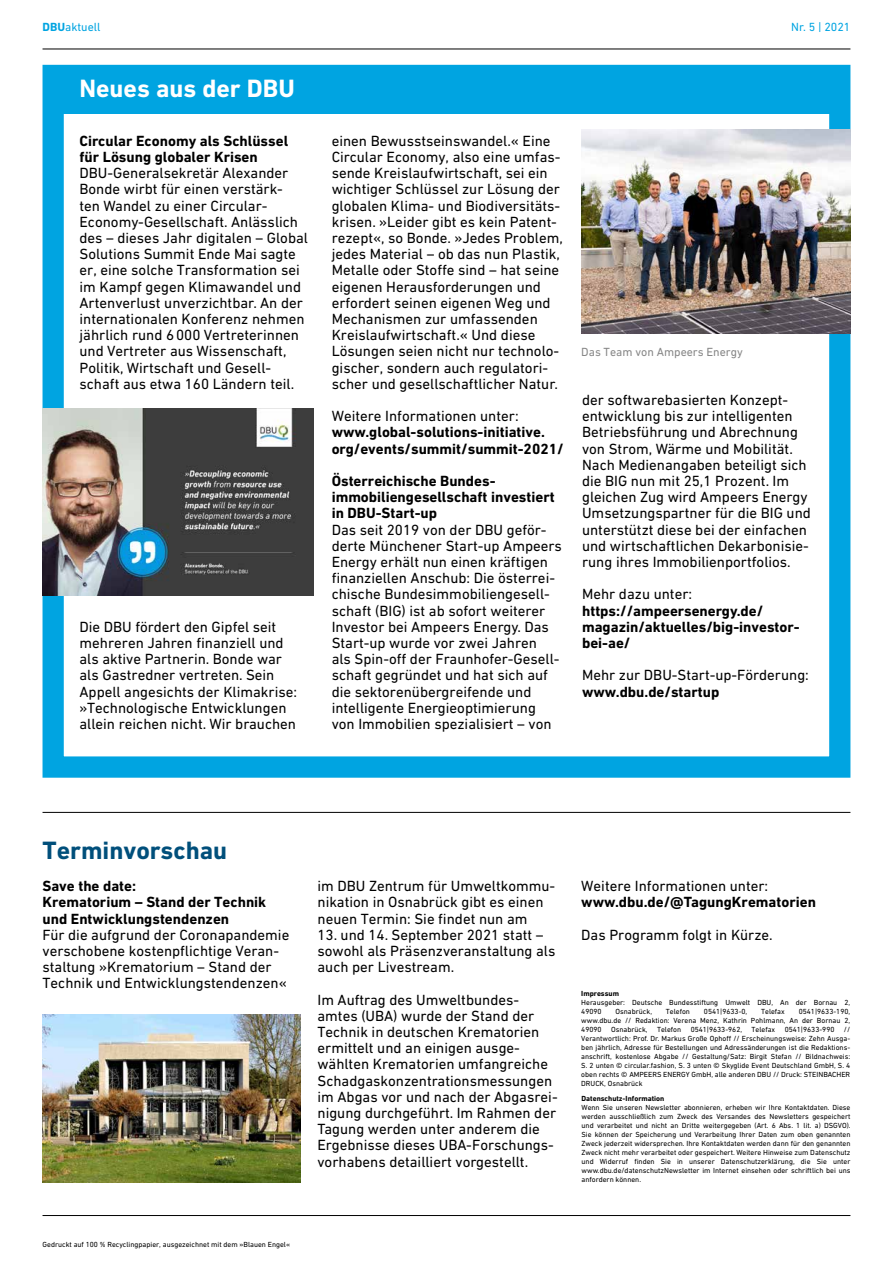
<style>
.page{position:relative;width:893px;height:1263px;background:#fff}
.page>*{position:absolute;margin:0;border:0;box-sizing:border-box;transform-origin:0 0}
.Überschrift_17pt_wei{font:700 25.5px "DIN Next W1 G";color:#fff}
.Überschrift_17pt_bla{font:700 25.5px "DIN Next W1 G";color:#004f7b}
.Text_10pt_schwarz{font:15px/16.2px "DIN Next W1 G";color:#000}
.Überschrift_10pt_sch{font:700 15px/16.2px "DIN Next W1 G";color:#000}
.Weblink_10pt_schwarz{font:700 15px/16.2px "DIN Next W1 G";color:#000}
.t1{font:12px "DIN Next W1 G";color:#878787}
.t2{font:12px "DIN Next W1 G";color:#00a4e1}
.Impressum{font:7.5px/9px "DIN Next W1 G";color:#000}
.Impressum-2{font:700 7.5px "DIN Next W1 G";color:#000}
.s1{font-weight:700}
</style>
<div class="page">
<hr style="left:43px;top:812px;width:807px;height:1px;background:#000">
<div style="left:51px;top:81px;width:786px;height:32px;background:#00a4e1"></div>
<div style="left:43px;top:65px;width:807px;height:713px;border:21px solid #00a4e1"></div>
<hr style="left:43px;top:49px;width:807px;height:1px;background:#000">
<hr style="left:43px;top:1215px;width:807px;height:1px;background:#000">
<img style="left:43px;top:408px;width:270px;height:188px">
<img style="left:581px;top:130px;width:269px;height:204px">
<img style="left:43px;top:1014px;width:257px;height:168px">
<p class="t2" style="left:43px;top:20px;width:60px"><span class="s1">DBU</span>aktuell</p>
<p class="Überschrift_17pt_wei" style="left:80px;top:74px;width:217px">Neues aus der DBU</p>
<h1 class="Überschrift_10pt_sch" style="left:80px;top:133px;width:210px">Circular Economy als Schlüssel für Lösung globaler Krisen</h1>
<p class="Text_10pt_schwarz" style="left:80px;top:165px;width:230px">DBU-Generalsekretär Alexander Bonde wirbt für einen verstärk-<br>ten Wandel zu einer Circular-Economy-Gesellschaft. Anlässlich des – dieses Jahr digitalen – Global Solutions Summit Ende Mai sagte er, eine solche Transformation sei im Kampf gegen Klimawandel und Artenverlust unverzichtbar. An der internationalen Konferenz nehmen jährlich rund 6000 Vertreterinnen und Vertreter aus Wissenschaft, Politik, Wirtschaft und Gesell&shy;schaft aus etwa 160 Ländern teil.</p>
<p class="Text_10pt_schwarz" style="left:80px;top:618px;width:219px">Die DBU fördert den Gipfel seit mehreren Jahren finanziell und als aktive Partnerin. Bonde war als Gastredner vertreten. Sein<br>Appell angesichts der Klimakrise: »Technologische Entwicklungen allein reichen nicht. Wir brauchen</p>
<p class="t2" style="left:791px;top:20px;width:61px">Nr. 5 | 2021</p>
<p class="Text_10pt_schwarz" style="left:332px;top:132px;width:233px">einen Bewusstseinswandel.« Eine Circular Economy, also eine umfas&shy;sende Kreislaufwirtschaft, sei ein wichtiger Schlüssel zur Lösung der globalen Klima- und Biodiversitäts&shy;krisen. »Leider gibt es kein Patent&shy;rezept«, so Bonde. »Jedes Problem, jedes Material – ob das nun Plastik, Metalle oder Stoffe sind – hat seine eigenen Herausforderungen und erfordert seinen eigenen Weg und Mechanismen zur umfassenden Kreislaufwirtschaft.« Und diese Lösungen seien nicht nur technolo&shy;gischer, sondern auch regulatori&shy;scher und gesellschaftlicher Natur.</p>
<p class="Text_10pt_schwarz" style="left:332px;top:408px;width:189px">Weitere Informationen unter:</p>
<p class="Weblink_10pt_schwarz" style="left:332px;top:424px;width:233px">www.global-solutions-initiative. org/events/summit/summit-2021/</p>
<h1 class="Überschrift_10pt_sch" style="left:332px;top:473px;width:225px">Österreichische Bundes&shy;immobiliengesellschaft investiert in DBU-Start-up</h1>
<p class="Text_10pt_schwarz" style="left:332px;top:521px;width:232px">Das seit 2019 von der DBU geför&shy;derte Münchener Start-up Ampeers Energy erhält nun einen kräftigen finanziellen Anschub: Die österrei&shy;chische Bundesimmobiliengesell&shy;schaft (BIG) ist ab sofort weiterer Investor bei Ampeers Energy. Das Start-up wurde vor zwei Jahren<br>als Spin-off der Fraunhofer-Gesell&shy;schaft gegründet und hat sich auf die sektorenübergreifende und intelligente Energieoptimierung von Immobilien spezialisiert – von</p>
<p class="t1" style="left:581px;top:345px;width:163px">Das Team von Ampeers Energy</p>
<p class="Text_10pt_schwarz" style="left:582px;top:392px;width:230px">der softwarebasierten Konzept&shy;entwicklung bis zur intelligenten Betriebsführung und Abrechnung von Strom, Wärme und Mobilität.<br>Nach Medienangaben beteiligt sich die BIG nun mit 25,1 Prozent. Im gleichen Zug wird Ampeers Energy Umsetzungspartner für die BIG und unterstützt diese bei der einfachen und wirtschaftlichen Dekarbonisie&shy;rung ihres Immobilienportfolios.</p>
<p class="Text_10pt_schwarz" style="left:582px;top:586px;width:112px">Mehr dazu unter:</p>
<p class="Weblink_10pt_schwarz" style="left:582px;top:602px;width:219px">https://ampeersenergy.de/ magazin/aktuelles/big-investor&shy;bei-ae/</p>
<p class="Text_10pt_schwarz" style="left:582px;top:667px;width:228px">Mehr zur DBU-Start-up-Förderung:</p>
<p class="Weblink_10pt_schwarz" style="left:582px;top:683px;width:139px">www.dbu.de/startup</p>
<p class="Überschrift_17pt_bla" style="left:43px;top:835px;width:186px">Terminvorschau</p>
<h1 class="Überschrift_10pt_sch" style="left:43px;top:878px;width:225px">Save the date:<br>Krematorium – Stand der Technik und Entwicklungstendenzen</h1>
<p class="Text_10pt_schwarz" style="left:43px;top:926px;width:248px">Für die aufgrund der Coronapandemie verschobene kostenpflichtige Veran&shy;staltung »Krematorium – Stand der Technik und Entwicklungstendenzen«</p>
<p class="Impressum" style="left:43px;top:1240px;width:249px">Gedruckt auf 100 % Recyclingpapier, ausgezeichnet mit dem »Blauen Engel«</p>
<p class="Text_10pt_schwarz" style="left:317px;top:878px;width:239px">im DBU Zentrum für Umweltkommu&shy;nikation in Osnabrück gibt es einen neuen Termin: Sie findet nun am</p>
<p class="Text_10pt_schwarz" style="left:317px;top:926px;width:239px">13. und 14. September 2021 statt – sowohl als Präsenzveranstaltung als auch per Livestream.</p>
<p class="Text_10pt_schwarz" style="left:317px;top:991px;width:242px">Im Auftrag des Umweltbundes&shy;amtes (UBA) wurde der Stand der Technik in deutschen Krematorien ermittelt und an einigen ausge&shy;wählten Krematorien umfangreiche Schadgaskonzentrationsmessungen im Abgas vor und nach der Abgasrei&shy;nigung durchgeführt. Im Rahmen der Tagung werden unter anderem die Ergebnisse dieses UBA-Forschungs&shy;vorhabens detailliert vorgestellt.</p>
<p class="Text_10pt_schwarz" style="left:581px;top:878px;width:189px">Weitere Informationen unter:</p>
<p class="Weblink_10pt_schwarz" style="left:581px;top:894px;width:236px">www.dbu.de/@TagungKrematorien</p>
<p class="Text_10pt_schwarz" style="left:581px;top:926px;width:193px">Das Programm folgt in Kürze.</p>
<p class="Impressum-2" style="left:581px;top:988px;width:39px">Impressum</p>
<p class="Impressum" style="left:581px;top:997px;width:270px">Herausgeber: Deutsche Bundesstiftung Umwelt DBU, An der Bornau 2,<br>49090</p>
<p class="Impressum" style="left:581px;top:1006px;width:270px;text-align:justify;text-indent:217px">0541|9633-190, www.dbu.de // Redaktion: Verena Menz, Kathrin Pohlmann, An der Bornau 2, 49090</p>
<p class="Impressum" style="left:615px;top:1006px;width:38px">Osnabrück,</p>
<p class="Impressum" style="left:666px;top:1006px;width:26px">Telefon</p>
<p class="Impressum" style="left:704px;top:1006px;width:45px">0541|9633-0,</p>
<p class="Impressum" style="left:761px;top:1006px;width:25px">Telefax</p>
<p class="Impressum" style="left:611px;top:1024px;width:38px">Osnabrück,</p>
<p class="Impressum" style="left:657px;top:1024px;width:26px">Telefon</p>
<p class="Impressum" style="left:691px;top:1024px;width:53px">0541|9633-962,</p>
<p class="Impressum" style="left:751px;top:1024px;width:25px">Telefax</p>
<p class="Impressum" style="left:785px;top:1024px;width:51px">0541|9633-990</p>
<p class="Impressum" style="left:581px;top:1024px;width:270px;text-align:justify;text-indent:263px">// Verantwortlich: Prof. Dr. Markus Große Ophoff // Erscheinungsweise: Zehn Ausga&shy;ben jährlich, Adresse für Bestellungen und Adressänderungen ist die Redaktions&shy;anschrift, kostenlose Abgabe // Gestaltung/Satz: Birgit Stefan // Bildnachweis:<br>S. 2 unten © circular.fashion, S. 3 unten © Skyglide Event Deutschland GmbH, S. 4 oben rechts © AMPEERS ENERGY GmbH, alle anderen DBU // Druck: STEINBACHER DRUCK, Osnabrück</p>
<p class="Impressum" style="left:582px;top:1094px;width:271px"><span class="s1">Datenschutz-Information<br></span>Wenn Sie unseren Newsletter abonnieren, erheben wir Ihre Kontaktdaten. Diese werden ausschließlich zum Zweck des Versandes des Newsletters gespeichert und verarbeitet und nicht an Dritte weitergegeben (Art. 6 Abs. 1 lit. a) DSGVO).<br>Sie können der Speicherung und Verarbeitung Ihrer Daten zum oben genannten Zweck jederzeit widersprechen. Ihre Kontaktdaten werden dann für den genannten Zweck nicht mehr verarbeitet oder gespeichert. Weitere Hinweise zum Datenschutz und Widerruf finden Sie in unserer Datenschutzerklärung, die Sie unter www.dbu.de/datenschutzNewsletter im Internet einsehen oder schriftlich bei uns</p>
<p class="Impressum" style="left:582px;top:1175px;width:61px">anfordern können.</p>
</div>
